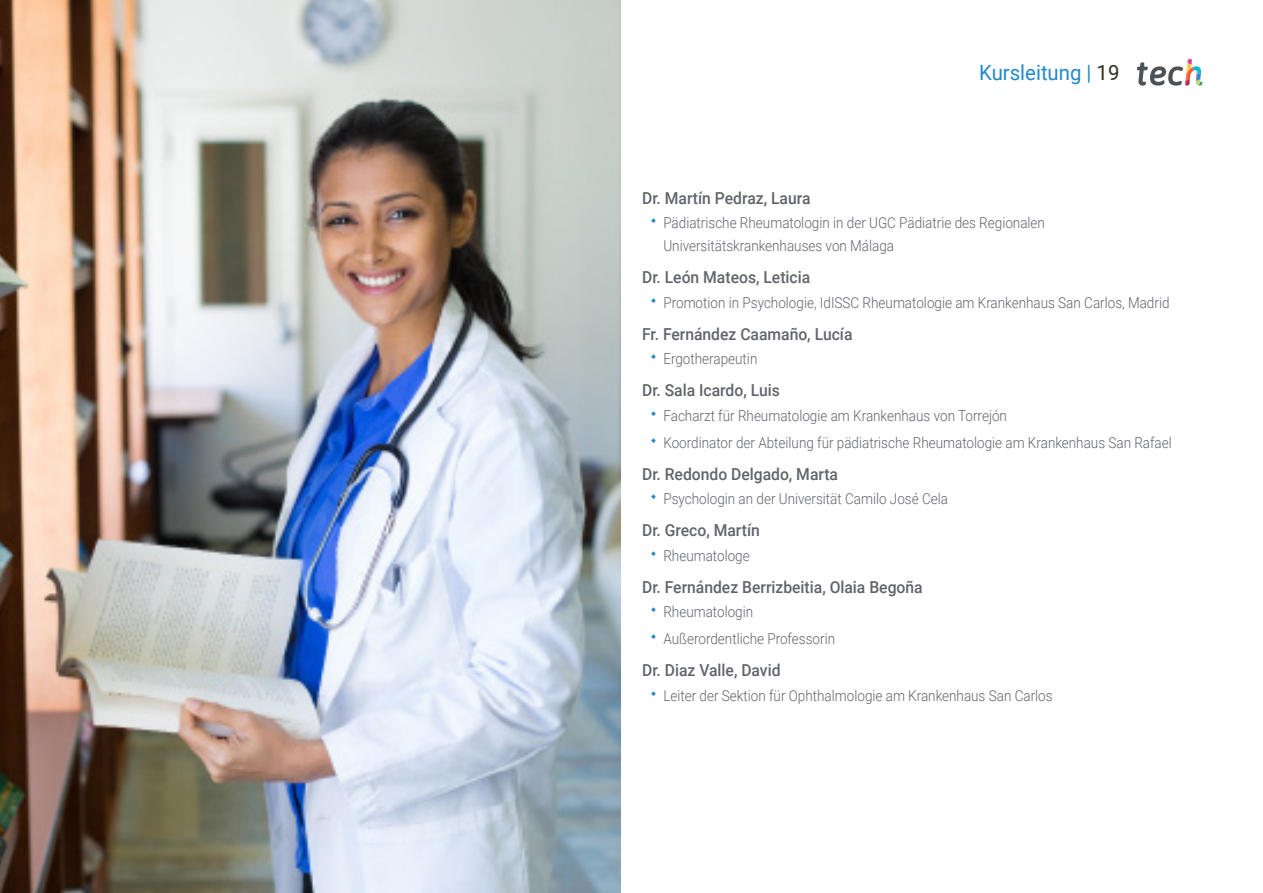
<style>
.page{position:relative;width:1263px;height:893px;background:#fff}
.page>*{position:absolute;margin:0;border:0;box-sizing:border-box;transform-origin:0 0}
.t1{font:21px "Roboto";color:#2289ca}
.t2{font:500 16.5px "Roboto";color:#61646a;scale:.95 1}
.t3{font:300 15px/26.7px "Roboto";color:#61646a;scale:.9 1}
.s1{color:#312e20}
</style>
<div class="page">
<img style="left:0;top:0;width:621px;height:893px">
<svg style="left:1137px;top:59px;width:65px;height:27px"></svg>
<h1 class="t1" style="left:979px;top:57px;width:142px">Kursleitung | <span class="s1">19</span></h1>
<p class="t2" style="left:642px;top:186px;width:179px">Dr. Martín Pedraz, Laura</p>
<p class="t3" style="left:663px;top:211px;width:425px;line-height:22.5px">Pädiatrische Rheumatologin in der UGC Pädiatrie des Regionalen<br>Universitätskrankenhauses von Málaga</p>
<p class="t2" style="left:642px;top:265px;width:178px">Dr. León Mateos, Leticia</p>
<p class="t3" style="left:663px;top:288px;width:564px">Promotion in Psychologie, IdISSC Rheumatologie am Krankenhaus San Carlos, Madrid</p>
<p class="t2" style="left:642px;top:322px;width:223px">Fr. Fernández Caamaño, Lucía</p>
<p class="t3" style="left:663px;top:345px;width:106px">Ergotherapeutin</p>
<p class="t2" style="left:642px;top:379px;width:147px">Dr. Sala Icardo, Luis</p>
<p class="t3" style="left:663px;top:402px;width:566px">Facharzt für Rheumatologie am Krankenhaus von Torrejón<br>Koordinator der Abteilung für pädiatrische Rheumatologie am Krankenhaus San Rafael</p>
<p class="t2" style="left:642px;top:462px;width:208px">Dr. Redondo Delgado, Marta</p>
<p class="t3" style="left:663px;top:485px;width:318px">Psychologin an der Universität Camilo José Cela</p>
<p class="t2" style="left:642px;top:519px;width:125px">Dr. Greco, Martín</p>
<p class="t3" style="left:663px;top:542px;width:97px">Rheumatologe</p>
<p class="t2" style="left:642px;top:575px;width:297px">Dr. Fernández Berrizbeitia, Olaia Begoña</p>
<p class="t3" style="left:663px;top:598px;width:192px">Rheumatologin<br>Außerordentliche Professorin</p>
<p class="t2" style="left:642px;top:659px;width:147px">Dr. Diaz Valle, David</p>
<p class="t3" style="left:663px;top:682px;width:434px">Leiter der Sektion für Ophthalmologie am Krankenhaus San Carlos</p>
</div>
